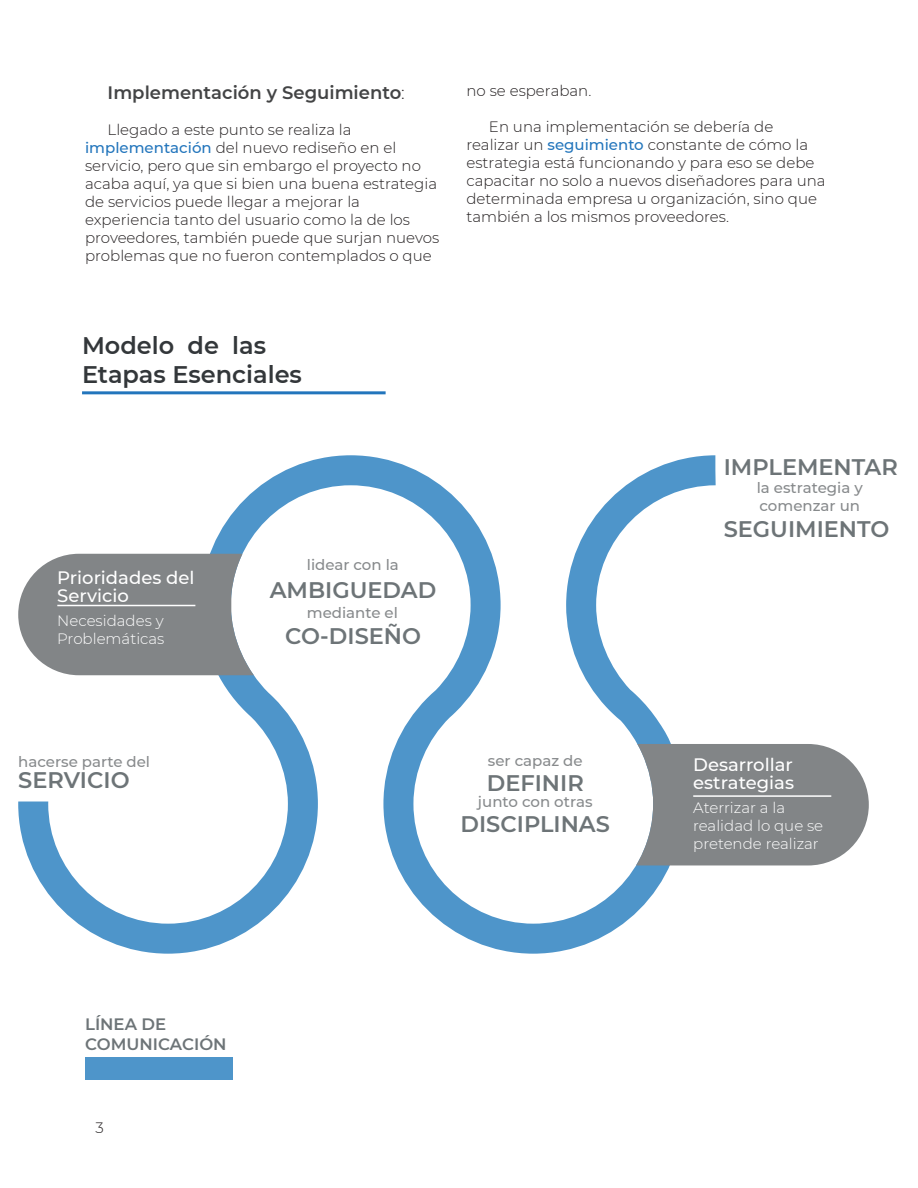
<style>
.page{position:relative;width:918px;height:1188px;background:#fff}
.page>*{position:absolute;margin:0;border:0;box-sizing:border-box;transform-origin:0 0}
.t1{font:600 24px/28.8px "Montserrat";color:#33373a}
.t2{font:600 22.5px/41.4px "Montserrat";color:#6d7477;text-align:center}
.t3{font:500 18px/18px "Montserrat";color:#fff}
.t4{font:600 18px "Montserrat";color:#434445}
.t5{font:600 16.5px/19.8px "Montserrat";color:#6d7477}
.t6{font:300 15px/18px "Montserrat";color:#231f20}
.t7{font:500 15px/18px "Montserrat";color:#878a8c}
.t8{font:300 15px/18px "Montserrat";color:#fff}
.s1{font-weight:300;color:#231f20}
.s2{font-weight:500;color:#2275bc}
</style>
<div class="page">
<hr style="left:82px;top:391px;width:304px;height:3px;background:#2275bc">
<svg style="left:18px;top:455px;width:698px;height:499px"></svg>
<svg style="left:18px;top:554px;width:236px;height:121px;background:#929496"></svg>
<hr style="left:57px;top:605px;width:138px;height:1px;background:#fff">
<svg style="left:636px;top:744px;width:233px;height:121px;background:#8f9293"></svg>
<hr style="left:693px;top:795px;width:138px;height:2px;background:#fff">
<div style="left:85px;top:1058px;width:147px;height:22px;background:#4e95ca"></div>
<p class="t4" style="left:108px;top:79px;width:299px">Implementación y Seguimiento<span class="s1">:</span></p>
<p class="t6" style="left:85px;top:120px;width:356px;text-indent:22px">Llegado a este punto se realiza la <span class="s2">implementación</span> del nuevo rediseño en el servicio, pero que sin embargo el proyecto no acaba aquí, ya que si bien una buena estrategia de servicios puede llegar a mejorar la experiencia tanto del usuario como la de los proveedores, también puede que surjan nuevos problemas que no fueron contemplados o que</p>
<p class="t6" style="left:466px;top:82px;width:126px">no se esperaban.</p>
<p class="t6" style="left:466px;top:118px;width:361px;text-indent:22px">En una implementación se debería de realizar un <span class="s2">seguimiento</span> constante de cómo la estrategia está funcionando y para eso se debe capacitar no solo a nuevos diseñadores para una determinada empresa u organización, sino que también a los mismos proveedores.</p>
<h1 class="t1" style="left:82px;top:330px;width:221px">Modelo de las<br>Etapas Esenciales</h1>
<p class="t7" style="left:307px;top:555px;width:94px">lidear con la</p>
<p class="t7" style="left:307px;top:603px;width:93px">mediante el</p>
<p class="t3" style="left:57px;top:568px;width:139px">Prioridades del<br>Servicio</p>
<p class="t8" style="left:57px;top:611px;width:109px">Necesidades y<br>Problemáticas</p>
<h2 class="t2" style="left:285px;top:614px;width:137px">CO-DISEÑO</h2>
<h2 class="t2" style="left:270px;top:568px;width:168px">AMBIGUEDAD</h2>
<h2 class="t2" style="left:724px;top:446px;width:176px">IMPLEMENTAR</h2>
<p class="t7" style="left:757px;top:478px;width:108px">la estrategia y comenzar un</p>
<h2 class="t2" style="left:724px;top:507px;width:167px">SEGUIMIENTO</h2>
<p class="t7" style="left:18px;top:752px;width:133px">hacerse parte del</p>
<p class="t7" style="left:488px;top:751px;width:96px">ser capaz de</p>
<p class="t7" style="left:478px;top:792px;width:116px">junto con otras</p>
<h2 class="t2" style="left:18px;top:758px;width:113px">SERVICIO</h2>
<h2 class="t2" style="left:461px;top:761px;width:151px">DEFINIR<br>DISCIPLINAS</h2>
<p class="t5" style="left:85px;top:1014px;width:143px">LÍNEA DE<br>COMUNICACIÓN</p>
<p class="t6" style="left:96px;top:1118px;width:10px">3</p>
<p class="t3" style="left:693px;top:755px;width:102px">Desarrollar estrategias</p>
<p class="t8" style="left:693px;top:798px;width:132px">Aterrizar a la realidad lo que se pretende realizar</p>
</div>
